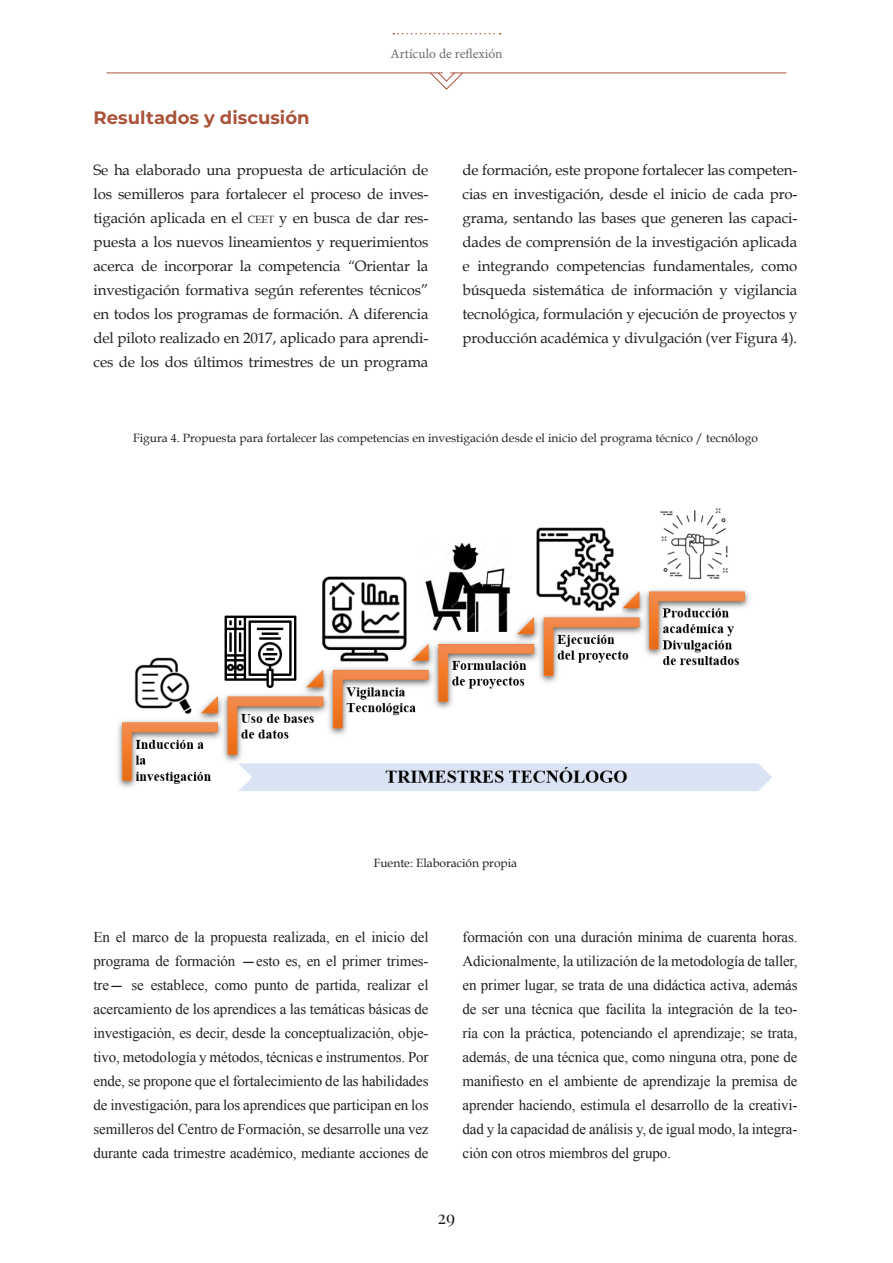
<style>
.page{position:relative;width:893px;height:1263px;background:#fff}
.page>*{position:absolute;margin:0;border:0;box-sizing:border-box;transform-origin:0 0}
.t1{font:700 18px "Montserrat";color:#aa533a}
.t2{font:18px "Playfair Display";color:#231f20}
.C1__Cuerpo_de_txt{font:15px/24px "Times New Roman";letter-spacing:-.01em;color:#231f20;text-align:justify}
.C1__Cuerpo_de_txt-2{font:15px/24px "Book Antiqua";letter-spacing:-.01em;color:#231f20;text-align:justify}
.t3{font:13.5px "Minion Pro";color:#6c6d70}
.C1__Cuerpo_de_txt-3{font:12px "Book Antiqua";color:#231f20}
.s1{font-size:10.5px}
.s2{font-style:italic}
.s3{font-family:"Book Antiqua";font-size:15.75px;color:#202122}
</style>
<div class="page">
<svg style="left:393px;top:33px;width:108px;height:1px"></svg>
<hr style="left:107px;top:73px;width:335px;height:1px;background:#ab553c">
<hr style="left:451px;top:73px;width:335px;height:1px;background:#ab553c">
<svg style="left:429px;top:72px;width:34px;height:18px"></svg>
<img style="left:118px;top:508px;width:654px;height:283px">
<p class="t3" style="left:390px;top:45px;width:114px">Artículo de reflexión</p>
<p class="t1" style="left:94px;top:104px;width:218px">Resultados y discusión</p>
<p class="C1__Cuerpo_de_txt-2" style="left:94px;top:157px;width:336px">Se ha elaborado una propuesta de articulación de los semilleros para fortalecer el proceso de inves&shy;tigación aplicada en el <span class="s1">CEET</span> y en busca de dar res&shy;puesta a los nuevos lineamientos y requerimientos acerca de incorporar la competencia <span class="s2">“</span>Orientar la investigación formativa según referentes técnicos” en todos los programas de formación. A diferencia del piloto realizado en 2017, aplicado para aprendi&shy;ces de los dos últimos trimestres de un programa</p>
<p class="C1__Cuerpo_de_txt-2" style="left:462px;top:157px;width:336px">de formación, este propone fortalecer las competen&shy;cias en investigación, desde el inicio de cada pro&shy;grama, sentando las bases que generen las capaci&shy;dades de comprensión de la investigación aplicada e integrando competencias fundamentales, como búsqueda sistemática de información y vigilancia tecnológica, formulación y ejecución de proyectos y producción académica y divulgación (ver Figura 4).</p>
<p class="C1__Cuerpo_de_txt-3" style="left:133px;top:429px;width:626px">Figura 4. Propuesta para fortalecer las competencias en investigación desde el inicio del programa técnico / tecnólogo</p>
<p class="C1__Cuerpo_de_txt-3" style="left:374px;top:855px;width:145px">Fuente: Elaboración propia</p>
<p class="C1__Cuerpo_de_txt" style="left:94px;top:925px;width:337px">En el marco de la propuesta realizada, en el inicio del programa de formación <span class="s3">—</span>esto es, en el primer trimes&shy;tre<span class="s3">—</span> se establece, como punto de partida, realizar el acercamiento de los aprendices a las temáticas básicas de investigación, es decir, desde la conceptualización, obje&shy;tivo, metodología y métodos, técnicas e instrumentos. Por ende, se propone que el fortalecimiento de las habilidades de investigación, para los aprendices que participan en los semilleros del Centro de Formación, se desarrolle una vez durante cada trimestre académico, mediante acciones de</p>
<p class="C1__Cuerpo_de_txt" style="left:462px;top:925px;width:337px">formación con una duración mínima de cuarenta horas.<br>Adicionalmente, la utilización de la metodología de taller, en primer lugar, se trata de una didáctica activa, además de ser una técnica que facilita la integración de la teo&shy;ría con la práctica, potenciando el aprendizaje; se trata, además, de una técnica que, como ninguna otra, pone de manifiesto en el ambiente de aprendizaje la premisa de aprender haciendo, estimula el desarrollo de la creativi&shy;dad y la capacidad de análisis y, de igual modo, la integra&shy;ción con otros miembros del grupo.</p>
<p class="t2" style="left:438px;top:1203px;width:19px">29</p>
</div>
